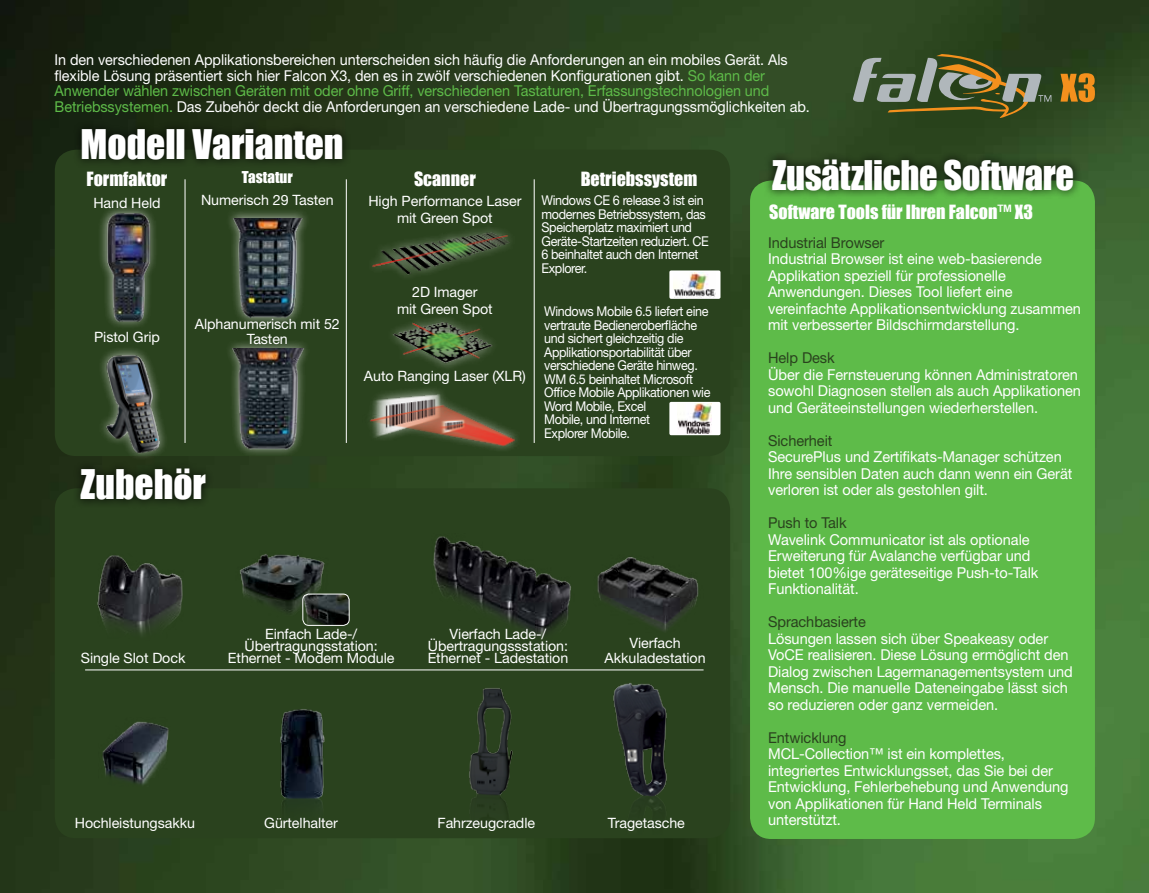
<style>
.page{position:relative;width:1149px;height:893px;background:#fff}
.page>*{position:absolute;margin:0;border:0;box-sizing:border-box;transform-origin:0 0}
.t1{font:37.5px "Impact";color:#fff}
.t2{font:18px "Impact";color:#fff}
.t3{font:15px/16.5px "Helvetica Neue LT Std";letter-spacing:-.005em;color:#fff}
.t4{font:15px/15.8px "Helvetica Neue LT Std";letter-spacing:-.005em;color:#fff;scale:.96 1}
.t5{font:15px "Helvetica Neue LT Std";letter-spacing:-.005em;color:#2a421e}
.t6{font:15px "Impact";color:#fff}
.t7{font:14.25px/12px "Helvetica Neue LT Std";letter-spacing:-.005em;color:#fff;text-align:center}
.t8{font:13.5px/13.5px "Helvetica Neue LT Std";letter-spacing:-.03em;color:#fff;scale:.93 1}
.s1{color:#5ebb49}
</style>
<div class="page">
<img style="left:0;top:0;width:1148px;height:893px">
<div style="left:55px;top:488px;width:675px;height:350px;background:#2a421e;border-radius:21px"></div>
<img style="left:597px;top:557px;width:102px;height:74px">
<img style="left:469px;top:688px;width:44px;height:126px">
<img style="left:613px;top:683px;width:54px;height:127px">
<img style="left:433px;top:536px;width:138px;height:101px">
<div style="left:55px;top:150px;width:675px;height:306px;background:#2a421e;border-radius:21px"></div>
<hr style="left:185px;top:179px;width:1px;height:264px;background:#fff">
<hr style="left:85px;top:670px;width:618px;height:1px;background:#fff">
<hr style="left:346px;top:179px;width:1px;height:264px;background:#fff">
<hr style="left:534px;top:179px;width:1px;height:264px;background:#fff">
<img style="left:240px;top:554px;width:91px;height:58px">
<img style="left:280px;top:709px;width:45px;height:97px">
<img style="left:102px;top:721px;width:67px;height:64px">
<img style="left:303px;top:594px;width:46px;height:31px">
<div style="left:302px;top:594px;width:47px;height:32px;border:1px solid #fff;border-radius:6px"></div>
<img style="left:97px;top:555px;width:86px;height:80px">
<div style="left:224px;top:208px;width:87px;height:119px;background:#fff;opacity:.65"></div>
<img style="left:224px;top:218px;width:87px;height:101px">
<div style="left:225px;top:339px;width:86px;height:119px;background:#fff;opacity:.65"></div>
<img style="left:225px;top:349px;width:84px;height:101px">
<div style="left:97px;top:204px;width:62px;height:126px;background:#fff;opacity:.65"></div>
<img style="left:98px;top:212px;width:57px;height:110px">
<div style="left:98px;top:345px;width:70px;height:116px;background:#fff;opacity:.65"></div>
<img style="left:101px;top:350px;width:63px;height:104px">
<div style="left:749px;top:180px;width:345px;height:659px;background:#5ebb49;border-radius:21px"></div>
<img style="left:372px;top:227px;width:163px;height:56px">
<img style="left:392px;top:318px;width:101px;height:50px">
<div style="left:669px;top:270px;width:51px;height:29px;background:#fff;border-radius:2px"></div>
<img style="left:673px;top:272px;width:42px;height:25px">
<div style="left:669px;top:402px;width:51px;height:33px;background:#fff;border-radius:2px"></div>
<img style="left:678px;top:403px;width:33px;height:30px">
<img style="left:369px;top:389px;width:148px;height:61px">
<svg style="left:852px;top:54px;width:201px;height:65px;background:#5a6442"></svg>
<svg style="left:1060px;top:73px;width:34px;height:29px"></svg>
<div style="left:73px;top:120px;width:278px;height:48px;background:#000;opacity:.8"></div>
<div style="left:72px;top:461px;width:143px;height:48px;background:#000;opacity:.8"></div>
<div style="left:763px;top:151px;width:318px;height:48px;background:#000;opacity:.8"></div>
<p class="t4" style="left:55px;top:51px;width:788px">In den verschiedenen Applikationsbereichen unterscheiden sich häufig die Anforderungen an ein mobiles Gerät. Als flexible Lösung präsentiert sich hier Falcon X3, den es in zwölf verschiedenen Konfigurationen gibt. <span class="s1">So kann der Anwender wählen zwischen Geräten mit oder ohne Griff, verschiedenen Tastaturen, Erfassungstechnologien und Betriebssystemen.</span> Das Zubehör deckt die Anforderungen an verschiedene Lade- und Übertragungssmöglichkeiten ab.</p>
<h1 class="t1" style="left:81px;top:115px;width:264px">Modell Varianten</h1>
<p class="t2" style="left:87px;top:165px;width:82px">Formfaktor</p>
<p class="t7" style="left:93px;top:197px;width:69px">Hand Held</p>
<p class="t6" style="left:242px;top:166px;width:52px">Tastatur</p>
<p class="t7" style="left:201px;top:193px;width:134px">Numerisch 29 Tasten</p>
<p class="t7" style="left:94px;top:330px;width:67px">Pistol Grip</p>
<p class="t7" style="left:195px;top:316px;width:146px;line-height:15px">Alphanumerisch mit 52<br>Tasten</p>
<h1 class="t1" style="left:81px;top:455px;width:127px">Zubehör</h1>
<p class="t2" style="left:414px;top:165px;width:63px">Scanner</p>
<p class="t7" style="left:368px;top:193px;width:154px;line-height:16.5px">High Performance Laser mit Green Spot</p>
<p class="t7" style="left:397px;top:284px;width:97px;line-height:16.5px">2D Imager<br>mit Green Spot</p>
<p class="t7" style="left:364px;top:369px;width:163px">Auto Ranging Laser (XLR)</p>
<p class="t2" style="left:580px;top:165px;width:118px">Betriebssystem</p>
<p class="t8" style="left:541px;top:194px;width:181px">Windows CE 6 release 3 ist ein modernes Betriebssystem, das<br>Speicherplatz maximiert und<br>Geräte-Startzeiten reduziert. CE<br>6 beinhaltet auch den Internet<br>Explorer.</p>
<p class="t8" style="left:544px;top:304px;width:180px">Windows Mobile 6.5 liefert eine vertraute Bedieneroberfläche und sichert gleichzeitig die<br>Applikationsportabilität über verschiedene Geräte hinweg.<br>WM 6.5 beinhaltet Microsoft<br>Office Mobile Applikationen wie<br>Word Mobile, Excel<br>Mobile, und Internet<br>Explorer Mobile.</p>
<p class="t7" style="left:81px;top:652px;width:106px">Single Slot Dock</p>
<p class="t7" style="left:228px;top:628px;width:168px">Einfach Lade-/<br>Übertragungsstation:<br>Ethernet - Modem Module</p>
<p class="t7" style="left:427px;top:628px;width:142px">Vierfach Lade-/<br>Übertragungssstation:<br>Ethernet - Ladestation</p>
<p class="t7" style="left:604px;top:635px;width:102px;line-height:15px">Vierfach<br>Akkuladestation</p>
<p class="t7" style="left:75px;top:816px;width:122px">Hochleistungsakku</p>
<p class="t7" style="left:264px;top:816px;width:75px">Gürtelhalter</p>
<p class="t7" style="left:437px;top:816px;width:99px">Fahrzeugcradle</p>
<p class="t7" style="left:607px;top:816px;width:78px">Tragetasche</p>
<h1 class="t1" style="left:771px;top:146px;width:303px">Zusätzliche Software</h1>
<p class="t2" style="left:769px;top:198px;width:265px">Software Tools für Ihren Falcon™ X3</p>
<p class="t5" style="left:767px;top:233px;width:118px">Industrial Browser</p>
<p class="t3" style="left:767px;top:250px;width:314px">Industrial Browser ist eine web-basierende Applikation speziell für professionelle Anwendungen. Dieses Tool liefert eine vereinfachte Applikationsentwicklung zusammen mit verbesserter Bildschirmdarstellung.</p>
<p class="t5" style="left:767px;top:349px;width:68px">Help Desk</p>
<p class="t3" style="left:767px;top:366px;width:314px">Über die Fernsteuerung können Administratoren sowohl Diagnosen stellen als auch Applikationen und Geräteeinstellungen wiederherstellen.</p>
<p class="t5" style="left:767px;top:431px;width:66px">Sicherheit</p>
<p class="t3" style="left:767px;top:448px;width:306px">SecurePlus und Zertifikats-Manager schützen<br>Ihre sensiblen Daten auch dann wenn ein Gerät verloren ist oder als gestohlen gilt.</p>
<p class="t5" style="left:767px;top:514px;width:80px">Push to Talk</p>
<p class="t3" style="left:767px;top:531px;width:272px">Wavelink Communicator ist als optionale Erweiterung für Avalanche verfügbar und bietet 100%ige geräteseitige Push-to-Talk Funktionalität.</p>
<p class="t5" style="left:767px;top:613px;width:99px">Sprachbasierte</p>
<p class="t3" style="left:767px;top:630px;width:306px">Lösungen lassen sich über Speakeasy oder VoCE realisieren. Diese Lösung ermöglicht den Dialog zwischen Lagermanagementsystem und Mensch. Die manuelle Dateneingabe lässt sich so reduzieren oder ganz vermeiden.</p>
<p class="t5" style="left:767px;top:728px;width:80px">Entwicklung</p>
<p class="t3" style="left:767px;top:745px;width:302px">MCL-Collection™ ist ein komplettes, integriertes Entwicklungsset, das Sie bei der Entwicklung, Fehlerbehebung und Anwendung von Applikationen für Hand Held Terminals unterstützt.</p>
</div>
